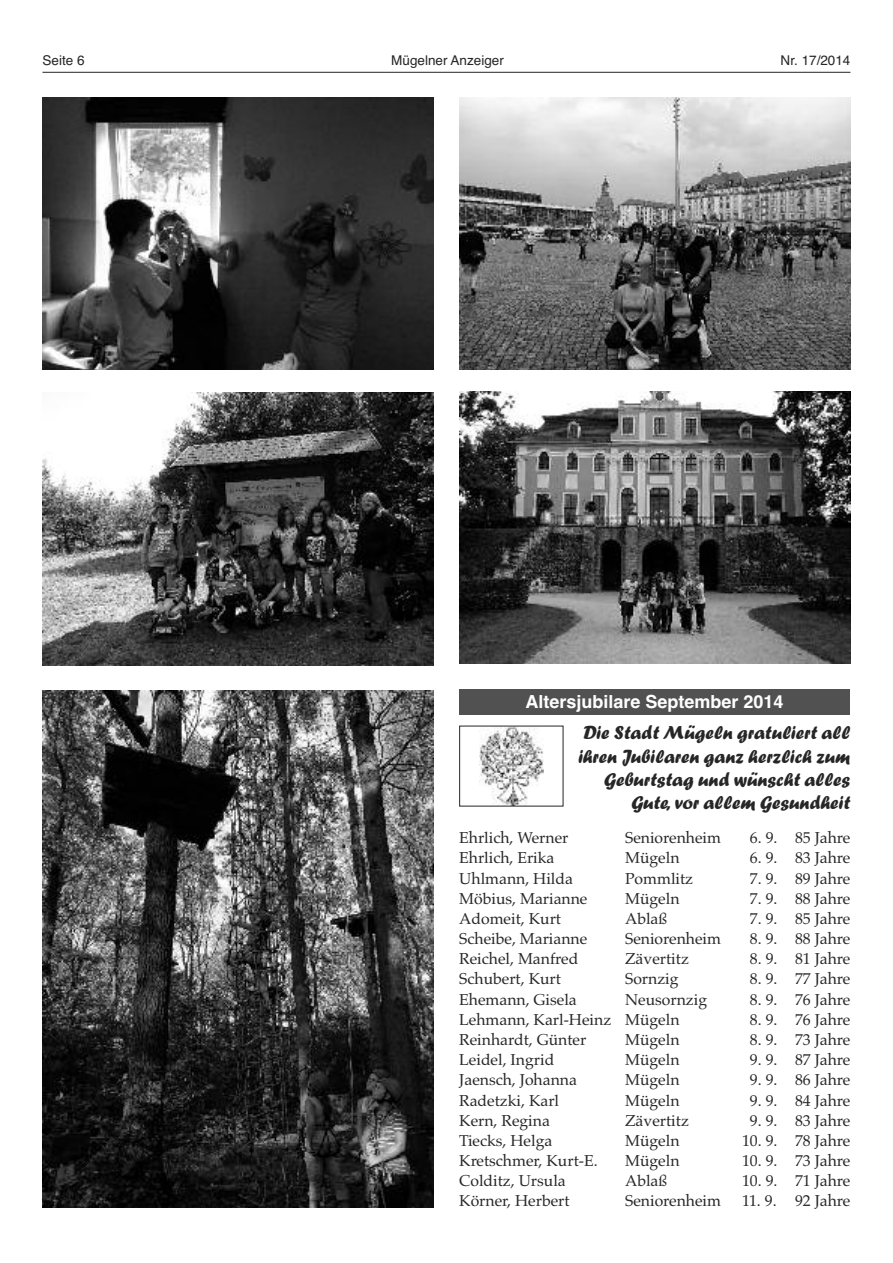
<style>
.page{position:relative;width:893px;height:1263px;background:#fff}
.page>*{position:absolute;margin:0;border:0;box-sizing:border-box;transform-origin:0 0}
.t1{font:19.5px/23.4px "Forte";color:#272627;text-align:right}
.t2{font:700 18px "Helvetica";color:#fff}
.t3{font:15.75px "Palatino";color:#272627}
.t4{font:13.5px "Helvetica";color:#272627}
</style>
<div class="page">
<img style="left:43px;top:98px;width:391px;height:272px">
<img style="left:43px;top:393px;width:391px;height:272px">
<img style="left:459px;top:98px;width:391px;height:272px">
<img style="left:459px;top:391px;width:391px;height:272px">
<img style="left:43px;top:690px;width:391px;height:518px">
<div style="left:459px;top:690px;width:391px;height:25px;background:#525152"></div>
<img style="left:479px;top:728px;width:65px;height:76px">
<hr style="left:43px;top:72px;width:807px;height:1px;background:#272627">
<p class="t4" style="left:43px;top:53px;width:44px">Seite 6</p>
<p class="t4" style="left:391px;top:53px;width:114px">Mügelner Anzeiger</p>
<p class="t4" style="left:781px;top:53px;width:71px">Nr. 17/2014</p>
<p class="t2" style="left:525px;top:691px;width:260px">Altersjubilare September 2014</p>
<p class="t1" style="left:578px;top:722px;width:274px">Die Stadt Mügeln gratuliert all ihren Jubilaren ganz herzlich zum<br>Geburtstag und wünscht alles<br>Gute, vor allem Gesundheit</p>
<p class="t3" style="left:459px;top:828px;width:111px">Ehrlich, Werner</p>
<p class="t3" style="left:625px;top:828px;width:98px">Seniorenheim</p>
<p class="t3" style="left:750px;top:828px;width:102px">6. 9. 85 Jahre</p>
<p class="t3" style="left:459px;top:849px;width:97px">Ehrlich, Erika</p>
<p class="t3" style="left:625px;top:849px;width:56px">Mügeln</p>
<p class="t3" style="left:750px;top:849px;width:102px">6. 9. 83 Jahre</p>
<p class="t3" style="left:459px;top:869px;width:115px">Uhlmann, Hilda</p>
<p class="t3" style="left:625px;top:869px;width:70px">Pommlitz</p>
<p class="t3" style="left:750px;top:869px;width:102px">7. 9. 89 Jahre</p>
<p class="t3" style="left:459px;top:889px;width:130px">Möbius, Marianne</p>
<p class="t3" style="left:625px;top:889px;width:56px">Mügeln</p>
<p class="t3" style="left:750px;top:889px;width:102px">7. 9. 88 Jahre</p>
<p class="t3" style="left:459px;top:909px;width:103px">Adomeit, Kurt</p>
<p class="t3" style="left:625px;top:909px;width:44px">Ablaß</p>
<p class="t3" style="left:750px;top:909px;width:102px">7. 9. 85 Jahre</p>
<p class="t3" style="left:459px;top:929px;width:130px">Scheibe, Marianne</p>
<p class="t3" style="left:625px;top:929px;width:98px">Seniorenheim</p>
<p class="t3" style="left:750px;top:929px;width:102px">8. 9. 88 Jahre</p>
<p class="t3" style="left:459px;top:950px;width:121px">Reichel, Manfred</p>
<p class="t3" style="left:625px;top:950px;width:65px">Zävertitz</p>
<p class="t3" style="left:750px;top:950px;width:102px">8. 9. 81 Jahre</p>
<p class="t3" style="left:459px;top:970px;width:103px">Schubert, Kurt</p>
<p class="t3" style="left:625px;top:970px;width:55px">Sornzig</p>
<p class="t3" style="left:750px;top:970px;width:102px">8. 9. 77 Jahre</p>
<p class="t3" style="left:459px;top:990px;width:119px">Ehemann, Gisela</p>
<p class="t3" style="left:625px;top:990px;width:84px">Neusornzig</p>
<p class="t3" style="left:750px;top:990px;width:102px">8. 9. 76 Jahre</p>
<p class="t3" style="left:459px;top:1010px;width:222px">Lehmann, Karl-Heinz Mügeln</p>
<p class="t3" style="left:750px;top:1010px;width:102px">8. 9. 76 Jahre</p>
<p class="t3" style="left:459px;top:1030px;width:129px">Reinhardt, Günter</p>
<p class="t3" style="left:625px;top:1030px;width:56px">Mügeln</p>
<p class="t3" style="left:750px;top:1030px;width:102px">8. 9. 73 Jahre</p>
<p class="t3" style="left:459px;top:1050px;width:97px">Leidel, Ingrid</p>
<p class="t3" style="left:625px;top:1050px;width:56px">Mügeln</p>
<p class="t3" style="left:750px;top:1050px;width:102px">9. 9. 87 Jahre</p>
<p class="t3" style="left:459px;top:1071px;width:119px">Jaensch, Johanna</p>
<p class="t3" style="left:625px;top:1071px;width:56px">Mügeln</p>
<p class="t3" style="left:750px;top:1071px;width:102px">9. 9. 86 Jahre</p>
<p class="t3" style="left:459px;top:1091px;width:101px">Radetzki, Karl</p>
<p class="t3" style="left:625px;top:1091px;width:56px">Mügeln</p>
<p class="t3" style="left:750px;top:1091px;width:102px">9. 9. 84 Jahre</p>
<p class="t3" style="left:459px;top:1111px;width:92px">Kern, Regina</p>
<p class="t3" style="left:625px;top:1111px;width:65px">Zävertitz</p>
<p class="t3" style="left:750px;top:1111px;width:102px">9. 9. 83 Jahre</p>
<p class="t3" style="left:459px;top:1131px;width:95px">Tiecks, Helga</p>
<p class="t3" style="left:625px;top:1131px;width:56px">Mügeln</p>
<p class="t3" style="left:742px;top:1131px;width:110px">10. 9. 78 Jahre</p>
<p class="t3" style="left:459px;top:1151px;width:140px">Kretschmer, Kurt-E.</p>
<p class="t3" style="left:625px;top:1151px;width:56px">Mügeln</p>
<p class="t3" style="left:742px;top:1151px;width:110px">10. 9. 73 Jahre</p>
<p class="t3" style="left:459px;top:1171px;width:108px">Colditz, Ursula</p>
<p class="t3" style="left:625px;top:1171px;width:44px">Ablaß</p>
<p class="t3" style="left:742px;top:1171px;width:110px">10. 9. 71 Jahre</p>
<p class="t3" style="left:459px;top:1192px;width:112px">Körner, Herbert</p>
<p class="t3" style="left:625px;top:1192px;width:98px">Seniorenheim</p>
<p class="t3" style="left:742px;top:1192px;width:110px">11. 9. 92 Jahre</p>
</div>
